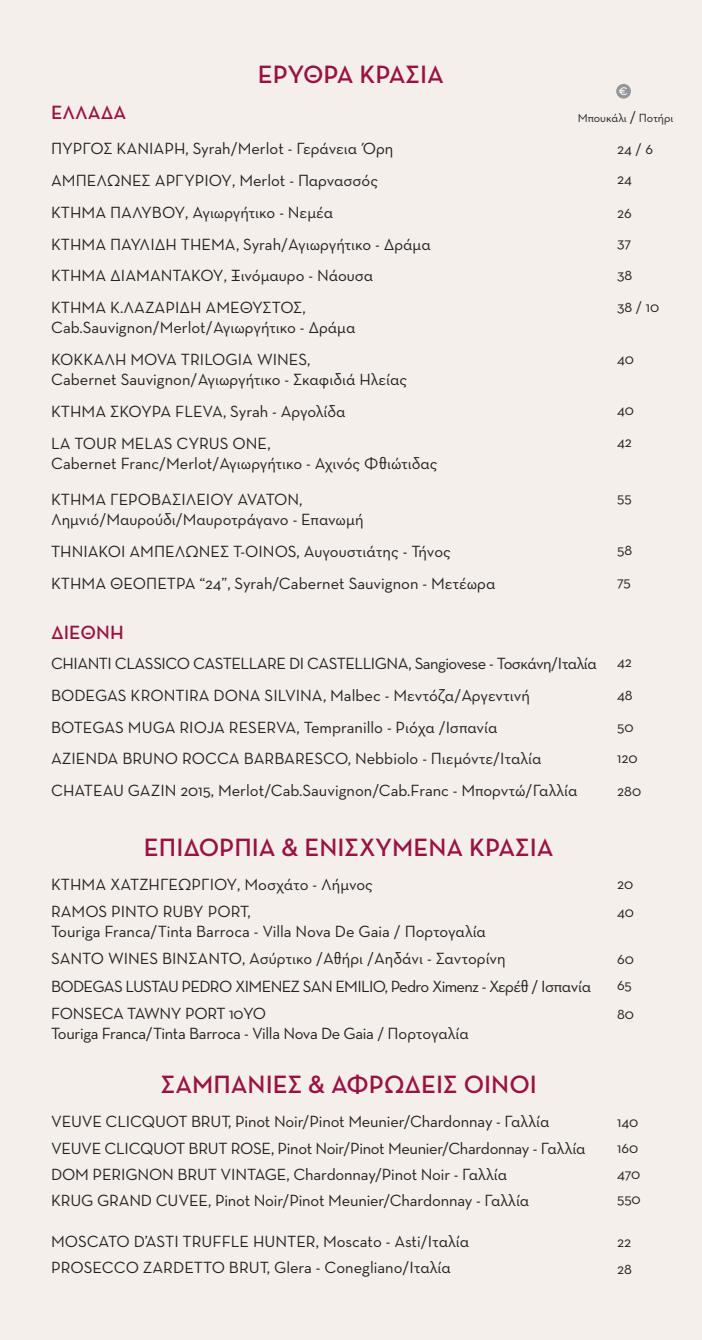
<style>
.page{position:relative;width:702px;height:1340px;background:#fff}
.page>*{position:absolute;margin:0;border:0;box-sizing:border-box;transform-origin:0 0}
.t1{font:600 25.5px "Neutraface Text Greek";color:#9a1143}
.t2{font:600 19.5px "Neutraface Text Greek";color:#9a1143}
.t3{font:16.5px "Neutraface Text Greek";letter-spacing:-.005em;color:#231f20}
.t4{font:16.5px "Neutraface Text Greek";letter-spacing:-.03em;color:#231f20}
.t5{font:16.5px "Neutraface Text Greek";letter-spacing:-.04em;color:#231f20}
.t6{font:15.15px "Neutraface Text Greek";color:#fff}
.t7{font:15px "Neutraface Text Greek";color:#231f20}
.t8{font:12px "Neutraface Text Greek";letter-spacing:-.005em;color:#231f20}
.s1{font-size:15px}
</style>
<div class="page">
<div style="left:0;top:0;width:702px;height:1339px;background:#f4efeb"></div>
<div style="left:616px;top:84px;width:15px;height:15px;background:#939598;border-radius:50%"></div>
<p class="t2" style="left:51px;top:101px;width:77px">ΕΛΛΑΔΑ</p>
<p class="t1" style="left:258px;top:59px;width:188px">ΕΡΥΘΡΑ ΚΡΑΣΙΑ</p>
<p class="t3" style="left:51px;top:138px;width:344px">ΠΥΡΓΟΣ ΚΑΝΙΑΡΗ, Syrah/Merlot - Γεράνεια Όρη</p>
<p class="t3" style="left:51px;top:170px;width:328px">ΑΜΠΕΛΩΝΕΣ ΑΡΓΥΡΙΟΥ, Merlot - Παρνασσός</p>
<p class="t3" style="left:51px;top:202px;width:284px">ΚΤΗΜΑ ΠΑΛΥΒΟΥ, Αγιωργήτικο - Νεμέα</p>
<p class="t3" style="left:51px;top:234px;width:381px">ΚΤΗΜΑ ΠΑΥΛΙΔΗ THEMA, Syrah/Αγιωργήτικο - Δράμα</p>
<p class="t3" style="left:51px;top:266px;width:324px">ΚΤΗΜΑ ΔΙΑΜΑΝΤΑΚΟΥ, Ξινόμαυρο - Νάουσα</p>
<p class="t3" style="left:51px;top:297px;width:256px">ΚΤΗΜΑ Κ.ΛΑΖΑΡΙΔΗ ΑΜΕΘΥΣΤΟΣ,</p>
<p class="t3" style="left:51px;top:318px;width:306px">Cab.Sauvignon/Merlot/Αγιωργήτικο - Δράμα</p>
<p class="t3" style="left:51px;top:349px;width:261px">ΚΟΚΚΑΛΗ MOVA TRILOGIA WINES,</p>
<p class="t3" style="left:51px;top:370px;width:357px">Cabernet Sauvignon/Αγιωργήτικο - Σκαφιδιά Ηλείας</p>
<p class="t3" style="left:51px;top:401px;width:296px">ΚΤΗΜΑ ΣΚΟΥΡΑ FLEVA, Syrah - Αργολίδα</p>
<p class="t3" style="left:51px;top:433px;width:221px">LA TOUR MELAS CYRUS ONE,</p>
<p class="t3" style="left:51px;top:453px;width:388px">Cabernet Franc/Merlot/Αγιωργήτικο - Αχινός Φθιώτιδας</p>
<p class="t3" style="left:51px;top:489px;width:253px">ΚΤΗΜΑ ΓΕΡΟΒΑΣΙΛΕΙΟΥ AVATON,</p>
<p class="t3" style="left:51px;top:509px;width:314px">Λημνιό/Μαυρούδι/Μαυροτράγανο - Επανωμή</p>
<p class="t3" style="left:51px;top:541px;width:401px">ΤΗΝΙΑΚΟΙ ΑΜΠΕΛΩΝΕΣ T-OINOS, Αυγουστιάτης - Τήνος</p>
<p class="t3" style="left:51px;top:573px;width:446px">ΚΤΗΜΑ ΘΕΟΠΕΤΡΑ “24”, Syrah/Cabernet Sauvignon - Μετέωρα</p>
<p class="t2" style="left:51px;top:620px;width:74px">ΔΙΕΘΝΗ</p>
<p class="t6" style="left:618px;top:81px;width:11px">€</p>
<p class="t8" style="left:578px;top:110px;width:97px">Μπουκάλι <span class="s1">/</span> Ποτήρι</p>
<p class="t7" style="left:617px;top:140px;width:38px">24 / 6</p>
<p class="t7" style="left:617px;top:170px;width:16px">24</p>
<p class="t7" style="left:617px;top:203px;width:16px">26</p>
<p class="t7" style="left:617px;top:234px;width:16px">37</p>
<p class="t7" style="left:617px;top:266px;width:17px">38</p>
<p class="t7" style="left:617px;top:298px;width:44px">38 / 10</p>
<p class="t7" style="left:617px;top:350px;width:18px">40</p>
<p class="t7" style="left:617px;top:401px;width:18px">40</p>
<p class="t7" style="left:617px;top:433px;width:16px">42</p>
<p class="t7" style="left:617px;top:489px;width:16px">55</p>
<p class="t7" style="left:617px;top:541px;width:17px">58</p>
<p class="t7" style="left:617px;top:573px;width:15px">75</p>
<p class="t4" style="left:51px;top:653px;width:547px">CHIANTI CLASSICO CASTELLARE DI CASTELLIGNA, Sangiovese - Τοσκάνη/Ιταλία</p>
<p class="t3" style="left:51px;top:685px;width:480px">BODEGAS KRONTIRA DONA SILVINA, Malbec - Mεντόζα/Αργεντινή</p>
<p class="t3" style="left:51px;top:717px;width:448px">BOTEGAS MUGA RIOJA RESERVA, Tempranillo - Ριόχα /Ισπανία</p>
<p class="t3" style="left:51px;top:748px;width:492px">AZIENDA BRUNO ROCCA BARBARESCO, Nebbiolo - Πιεμόντε/Ιταλία</p>
<p class="t3" style="left:51px;top:780px;width:528px">CHATEAU GAZIN 2015, Merlot/Cab.Sauvignon/Cab.Franc - Μπορντώ/Γαλλία</p>
<p class="t1" style="left:144px;top:831px;width:411px">ΕΠΙΔΟΡΠΙΑ &amp; ΕΝΙΣΧΥΜΕΝΑ ΚΡΑΣΙΑ</p>
<p class="t3" style="left:51px;top:874px;width:323px">KTHMA ΧΑΤΖΗΓΕΩΡΓΙΟΥ, Μοσχάτο - Λήμνος</p>
<p class="t3" style="left:51px;top:901px;width:201px">RAMOS PINTO RUBY PORT,</p>
<p class="t3" style="left:51px;top:921px;width:436px">Touriga Franca/Tinta Barroca - Villa Nova De Gaia / Πορτογαλία</p>
<p class="t3" style="left:51px;top:948px;width:456px">SANTO WINES ΒΙΝΣΑΝΤΟ, Ασύρτικο /Αθήρι /Αηδάνι - Σαντορίνη</p>
<p class="t5" style="left:51px;top:976px;width:541px">BODEGAS LUSTAU PEDRO XIMENEZ SAN EMILIO, Pedro Ximenz - Χερέθ / Ισπανία</p>
<p class="t3" style="left:51px;top:1003px;width:216px">FONSECA TAWNY PORT 10YO</p>
<p class="t3" style="left:51px;top:1023px;width:419px">Touriga Franca/Tinta Barroca - Villa Nova De Gaia / Πορτογαλία</p>
<p class="t1" style="left:161px;top:1069px;width:377px">ΣΑΜΠΑΝΙΕΣ &amp; ΑΦΡΩΔΕΙΣ ΟΙΝΟΙ</p>
<p class="t3" style="left:51px;top:1111px;width:500px">VEUVE CLICQUOT BRUT, Pinot Noir/Pinot Meunier/Chardonnay - Γαλλία</p>
<p class="t3" style="left:51px;top:1138px;width:536px">VEUVE CLICQUOT BRUT ROSE, Pinot Noir/Pinot Meunier/Chardonnay - Γαλλία</p>
<p class="t3" style="left:51px;top:1164px;width:457px">DOM PERIGNON BRUT VINTAGE, Chardonnay/Pinot Noir - Γαλλία</p>
<p class="t3" style="left:51px;top:1190px;width:480px">KRUG GRAND CUVEE, Pinot Noir/Pinot Meunier/Chardonnay - Γαλλία</p>
<p class="t3" style="left:51px;top:1231px;width:420px">MOSCATO D’ASTI TRUFFLE HUNTER, Moscato - Asti/Ιταλία</p>
<p class="t3" style="left:51px;top:1257px;width:401px">PROSECCO ZARDETTO BRUT, Glera - Conegliano/Ιταλία</p>
<p class="t7" style="left:617px;top:653px;width:16px">42</p>
<p class="t7" style="left:617px;top:685px;width:17px">48</p>
<p class="t7" style="left:617px;top:717px;width:18px">50</p>
<p class="t7" style="left:617px;top:749px;width:22px">120</p>
<p class="t7" style="left:617px;top:781px;width:26px">280</p>
<p class="t7" style="left:617px;top:874px;width:18px">20</p>
<p class="t7" style="left:617px;top:903px;width:18px">40</p>
<p class="t7" style="left:617px;top:949px;width:18px">60</p>
<p class="t7" style="left:617px;top:976px;width:16px">65</p>
<p class="t7" style="left:617px;top:1004px;width:18px">80</p>
<p class="t7" style="left:617px;top:1113px;width:23px">140</p>
<p class="t7" style="left:617px;top:1138px;width:23px">160</p>
<p class="t7" style="left:617px;top:1164px;width:25px">470</p>
<p class="t7" style="left:617px;top:1190px;width:25px">550</p>
<p class="t7" style="left:617px;top:1233px;width:16px">22</p>
<p class="t7" style="left:617px;top:1259px;width:16px">28</p>
</div>
